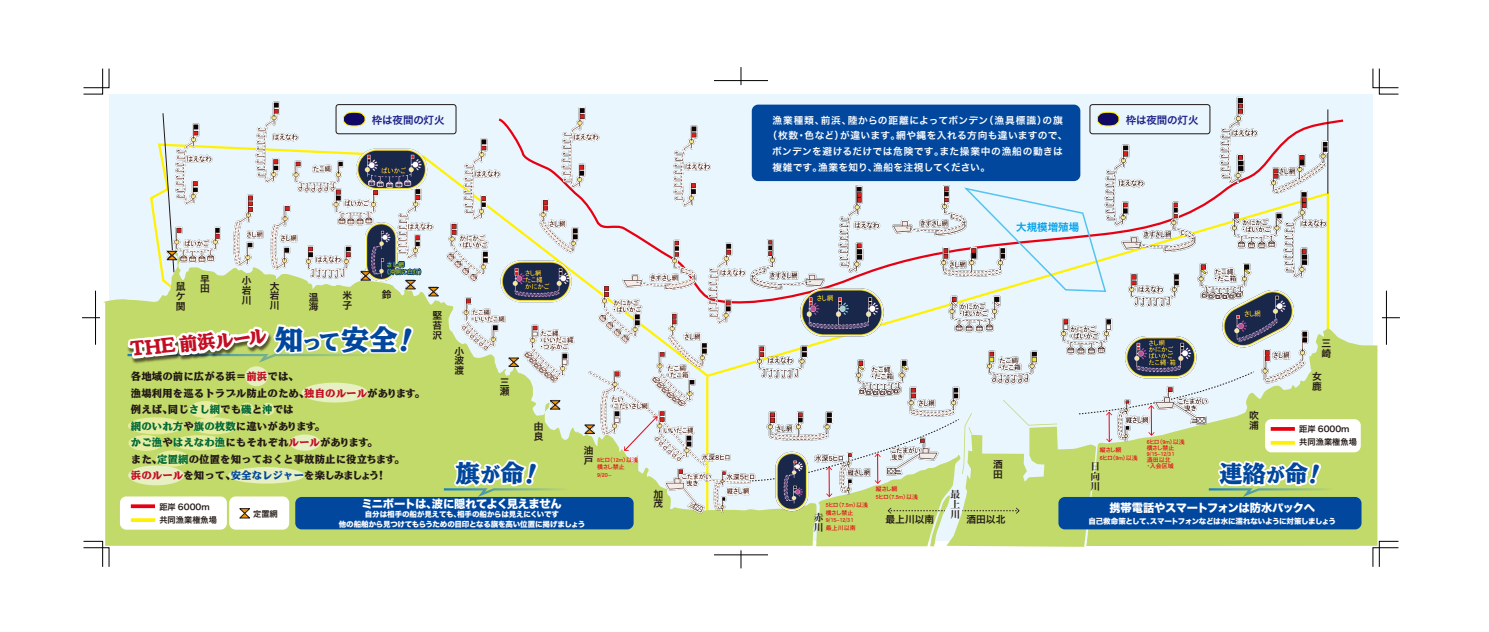
<style>
.page{position:relative;width:1489px;height:632px;background:#fff}
.page>*{position:absolute;margin:0;border:0;box-sizing:border-box;transform-origin:0 0}
.t1{font:28.8px "PS NOW MU 90 pv RKSJ H";color:#00479d}
.t2{font:24.9px "PS NOW MU 90 pv RKSJ H";color:#00479d}
.t3{font:23.7px "PS NOW MU 90 pv RKSJ H";color:#00479d}
.t4{font:18.75px "PS NOW MU 90 pv RKSJ H";color:#c30d23}
.t5{font:11.25px "Hira Kaku Std N W8";letter-spacing:-.035em;color:#fff}
.t6{font:10.5px/16.5px "PS NOW MU 90 pv RKSJ H";color:#221815}
.t7{font:10.5px "Hira Kaku Pro N W6";letter-spacing:-.015em;color:#1d2088}
.t8{font:10.5px "Hira Kaku Pro N W6";color:#00a0e9}
.t9{font:9.75px "Hira Kaku Pro N W6";letter-spacing:.04em;color:#fff}
.t10{font:9.75px/9.8px "Hira Kaku Pro W6";color:#221815}
.t11{font:9.75px "Hira Kaku Pro N W6";letter-spacing:.07em;color:#fff}
.t12{font:9.75px/9.8px "Hira Min Pro N W6";color:#221815;text-align:justify}
.t13{font:8.25px/12.9px "Hira Kaku Pro W6";color:#221815}
.t14{font:7.5px/9.1px "Hira Kaku Std N W8";letter-spacing:-.03em;color:#fff;text-align:center}
.t15{font:7.5px "Hira Kaku Std N W8";letter-spacing:-.05em;color:#fff}
.t16{font:6px/6.1px "DFHS Gothic Std W5";color:#e60012}
.t17{font:6px/7.6px "DFHS Gothic Std W5";letter-spacing:-.09em;color:#e60012}
.t18{font:6px/7.6px "DFHS Gothic Std W5";letter-spacing:-.025em;color:#e60012}
.t19{font:6px/7.5px "Hira Kaku Pro W3";letter-spacing:-.02em;color:#fff100}
.s1{font-size:21.3px}
.s2{font-size:22.65px}
.s3{color:#c30d23}
.s4{color:#006934}
.s5{color:#00479d}
.s6{font-size:20.48px}
.s7{font-size:19.5px}
</style>
<div class="page">
<svg style="left:98px;top:252px;width:651px;height:293px;fill:#c2da69"></svg>
<svg style="left:1335px;top:327px;width:42px;height:219px;background:#c4db76"></svg>
<img style="left:158px;top:96px;width:591px;height:441px">
<svg style="left:83px;top:541px;width:26px;height:26px"></svg>
<svg style="left:83px;top:68px;width:26px;height:26px"></svg>
<svg style="left:1372px;top:68px;width:26px;height:26px"></svg>
<svg style="left:1372px;top:541px;width:26px;height:26px"></svg>
<svg style="left:82px;top:317px;width:17px;height:1px"></svg>
<hr style="left:95px;top:290px;width:1px;height:54px;background:#000">
<svg style="left:1381px;top:317px;width:18px;height:1px"></svg>
<hr style="left:1386px;top:290px;width:1px;height:54px;background:#000">
<hr style="left:714px;top:80px;width:54px;height:1px;background:#000">
<svg style="left:740px;top:67px;width:1px;height:18px"></svg>
<hr style="left:714px;top:554px;width:54px;height:1px;background:#000">
<svg style="left:740px;top:550px;width:1px;height:18px"></svg>
<img style="left:748px;top:94px;width:607px;height:425px">
<div style="left:295px;top:497px;width:338px;height:32px;background:#00479d;border-radius:6px"></div>
<div style="left:1058px;top:497px;width:303px;height:32px;background:#00479d;border-radius:6px"></div>
<div style="left:751px;top:105px;width:329px;height:76px;background:#00479d;border-radius:6px"></div>
<div style="left:1089px;top:104px;width:121px;height:30px;border:1px solid #221815;border-radius:3px"></div>
<img style="left:99px;top:297px;width:25px;height:97px">
<div style="left:229px;top:496px;width:60px;height:33px;background:#fff;border-radius:6px"></div>
<div style="left:120px;top:496px;width:107px;height:33px;background:#fff;border-radius:6px"></div>
<svg style="left:131px;top:518px;width:24px;height:4px"></svg>
<div style="left:1264px;top:419px;width:96px;height:33px;background:#fff;border-radius:6px"></div>
<svg style="left:623px;top:416px;width:34px;height:35px"></svg>
<svg style="left:1097px;top:111px;width:22px;height:16px"></svg>
<div style="left:335px;top:104px;width:121px;height:30px;border:1px solid #221815;border-radius:3px"></div>
<svg style="left:964px;top:186px;width:143px;height:107px;background:#e2ecef"></svg>
<svg style="left:583px;top:424px;width:12px;height:10px"></svg>
<svg style="left:124px;top:111px;width:447px;height:407px;background:#cad9af"></svg>
<svg style="left:749px;top:320px;width:586px;height:226px;background:#c2d3b7"></svg>
<p class="t7" style="left:372px;top:110px;width:74px">枠は夜間の灯火</p>
<p class="t7" style="left:1125px;top:110px;width:74px">枠は夜間の灯火</p>
<p class="t11" style="left:772px;top:111px;width:292px">漁業種類、前浜、陸からの距離によってボンデン（漁具標識）の旗</p>
<p class="t9" style="left:767px;top:127px;width:301px">（枚数・色など）が違います。網や縄を入れる方向も違いますので、</p>
<p class="t9" style="left:772px;top:142px;width:292px">ボンデンを避けるだけでは危険です。また操業中の漁船の動きは</p>
<p class="t9" style="left:772px;top:158px;width:219px">複雑です。漁業を知り、漁船を注視してください。</p>
<p class="t8" style="left:1016px;top:218px;width:64px">大規模増殖場</p>
<p class="t19" style="left:383px;top:260px;width:43px;text-indent:3px">さし網<br>（沖側に白灯）</p>
<p class="t10" style="left:176px;top:281px;width:11px;text-align:justify">鼠ケ関</p>
<p class="t10" style="left:200px;top:273px;width:11px">早田</p>
<p class="t10" style="left:242px;top:275px;width:11px;text-align:justify">小岩川</p>
<p class="t10" style="left:270px;top:280px;width:11px;text-align:justify">大岩川</p>
<p class="t10" style="left:309px;top:291px;width:11px">温海</p>
<p class="t10" style="left:342px;top:290px;width:11px">米子</p>
<p class="t10" style="left:382px;top:289px;width:11px">鈴</p>
<p class="t10" style="left:432px;top:310px;width:11px;text-align:justify">堅苔沢</p>
<h3 class="t4" style="left:129px;top:340px;width:139px;rotate:-6deg">THE 前浜ルール</h3>
<h1 class="t1" style="left:275px;top:325px;width:125px">知<span class="s1">っ</span><span class="s2">て</span>安全</h1>
<p class="t10" style="left:1321px;top:338px;width:11px">三崎</p>
<p class="t10" style="left:454px;top:345px;width:11px;text-align:justify">小波渡</p>
<p class="t6" style="left:131px;top:368px;width:296px">各地域の前に広がる浜＝<span class="s3">前浜</span>では、<br>漁場利用を巡るトラブル防止のため、<span class="s3">独自のルール</span>があります。例えば、同じ<span class="s4">さし網</span>でも<span class="s4">磯</span>と<span class="s4">沖</span>では<br><span class="s4">網のいれ方</span>や<span class="s4">旗の枚数</span>に違いがあります。<br><span class="s4">かご漁</span>や<span class="s4">はえなわ漁</span>にもそれぞれ<span class="s3">ルール</span>があります。<br>また、<span class="s4">定置網</span>の位置を知っておくと事故防止に役立ちます。<br><span class="s3">浜のルール</span>を知って、<span class="s5">安全なレジャー</span>を楽しみましょう！</p>
<p class="t5" style="left:361px;top:498px;width:202px">ミニボートは、波に隠れてよく見えません</p>
<p class="t14" style="left:339px;top:510px;width:248px">自分は相手の船が見えても、相手の船からは見えにくいです<br>他の船舶から見つけてもらうための目印となる旗を高い位置に掲げましょう</p>
<p class="t10" style="left:1311px;top:371px;width:11px">女鹿</p>
<p class="t10" style="left:500px;top:376px;width:11px">三瀬</p>
<p class="t10" style="left:1248px;top:410px;width:11px">吹浦</p>
<p class="t10" style="left:533px;top:420px;width:11px">由良</p>
<p class="t13" style="left:1299px;top:422px;width:59px">距岸 6000m共同漁業権魚場</p>
<p class="t16" style="left:1145px;top:438px;width:41px">6ヒロ（9m）以浅横さし禁止<br>9/15‒12/31<br>酒田以北<br>・入会区域</p>
<p class="t10" style="left:583px;top:445px;width:11px">油戸</p>
<p class="t17" style="left:1099px;top:446px;width:39px">縦さし網<br>6ヒロ（9m）以浅</p>
<p class="t18" style="left:597px;top:455px;width:43px">8ヒロ（12m）以浅横さし禁止<br>9/20‒</p>
<p class="t10" style="left:993px;top:458px;width:11px">酒田</p>
<p class="t12" style="left:1090px;top:461px;width:11px">日向川</p>
<h2 class="t2" style="left:455px;top:460px;width:71px">旗<span class="s6">が</span>命</h2>
<h3 class="t3" style="left:1219px;top:461px;width:91px">連絡<span class="s7">が</span>命</h3>
<p class="t17" style="left:875px;top:485px;width:44px">縦さし網<br>5ヒロ（7.5m）以浅</p>
<p class="t10" style="left:653px;top:488px;width:11px">加茂</p>
<p class="t12" style="left:950px;top:489px;width:11px">最上川</p>
<p class="t16" style="left:825px;top:500px;width:44px;line-height:7.6px">5ヒロ（7.5m）以浅横さし禁止<br>9/15‒12/31<br>最上川以南</p>
<p class="t5" style="left:1109px;top:501px;width:207px">携帯電話やスマートフォンは防水パックへ</p>
<p class="t15" style="left:1088px;top:517px;width:249px">自己救命策として、スマートフォンなどは水に濡れないように対策しましょう</p>
<p class="t13" style="left:159px;top:499px;width:59px">距岸 6000m共同漁業権魚場</p>
<p class="t13" style="left:253px;top:507px;width:26px">定置網</p>
<p class="t12" style="left:813px;top:512px;width:11px">赤川</p>
<p class="t10" style="left:885px;top:513px;width:50px">最上川以南</p>
<p class="t10" style="left:966px;top:513px;width:40px">酒田以北</p>
</div>
